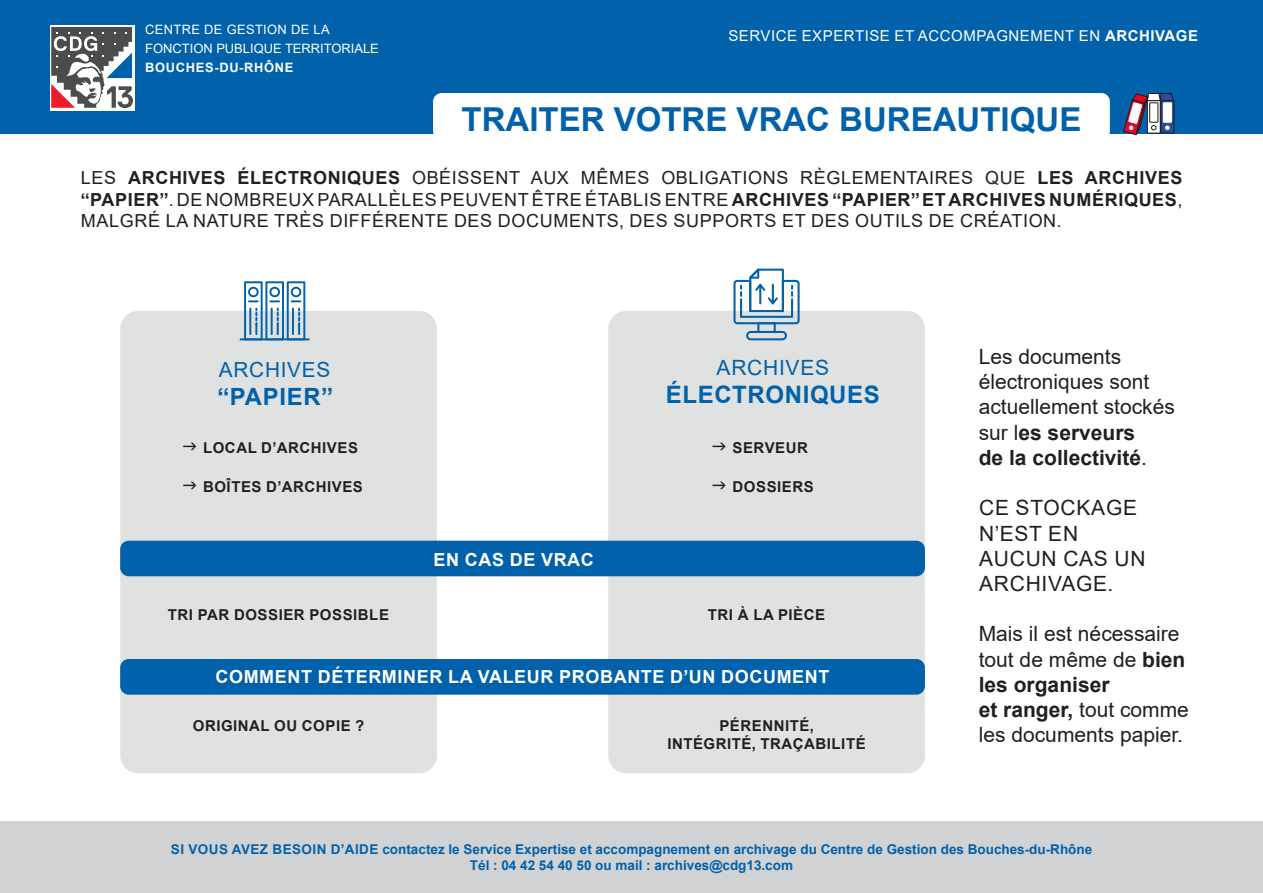
<style>
.page{position:relative;width:1263px;height:893px;background:#fff}
.page>*{position:absolute;margin:0;border:0;box-sizing:border-box;transform-origin:0 0}
.t1{font:700 33px "Arial";color:#0161aa}
.t2{font:700 24px "Arial";letter-spacing:.025em;color:#0161aa}
.t3{font:700 23.85px "Arial";letter-spacing:.035em;color:#0161aa}
.t4{font:21px/25.2px "Arial";color:#231f20}
.t5{font:21px/25.2px "Arial";letter-spacing:.035em;color:#231f20}
.t6{font:700 21px "Arial";color:#231f20}
.t7{font:21px "Arial";letter-spacing:.035em;color:#0161aa}
.t8{font:20.85px "Arial";letter-spacing:.035em;color:#0161aa}
.t9{font:18px/21.6px "Arial";letter-spacing:.035em;color:#231f20;text-align:justify}
.t10{font:700 18px "Arial";letter-spacing:.035em;color:#fff}
.t11{font:700 15px "Arial";letter-spacing:.035em;color:#231f20}
.t12{font:15px "Arial";letter-spacing:.035em;color:#fff}
.t13{font:700 13.5px "Arial";color:#0161aa}
.t14{font:12.9px "Arial";color:#fff}
.t15{font:12.9px "Arial";letter-spacing:.025em;color:#fff}
.t16{font:700 12.9px "Arial";letter-spacing:.05em;color:#fff}
.s1{font-weight:700}
.s2{font-weight:400}
</style>
<div class="page">
<div style="left:120px;top:311px;width:317px;height:462px;background:#e0e1e1;border-radius:18px"></div>
<div style="left:608px;top:311px;width:317px;height:462px;background:#e0e1e1;border-radius:18px"></div>
<div style="left:0;top:0;width:1263px;height:133px;background:#0161aa"></div>
<div style="left:433px;top:93px;width:677px;height:46px;background:#fff;border-radius:9px"></div>
<svg style="left:1123px;top:93px;width:51px;height:42px"></svg>
<svg style="left:733px;top:269px;width:67px;height:71px"></svg>
<svg style="left:244px;top:281px;width:61px;height:57px"></svg>
<hr style="left:240px;top:338px;width:70px;height:2px;background:#0161aa">
<div style="left:120px;top:541px;width:805px;height:35px;background:#0161aa;border-radius:9px"></div>
<div style="left:120px;top:659px;width:805px;height:36px;background:#0161aa;border-radius:9px"></div>
<div style="left:50px;top:25px;width:84px;height:85px;background:#fff"></div>
<svg style="left:51px;top:27px;width:82px;height:81px"></svg>
<div style="left:0;top:821px;width:1263px;height:72px;background:#d1d2d4"></div>
<p class="t15" style="left:145px;top:21px;width:186px">CENTRE DE GESTION DE LA</p>
<p class="t14" style="left:145px;top:40px;width:235px">FONCTION PUBLIQUE TERRITORIALE</p>
<p class="t16" style="left:145px;top:58px;width:150px">BOUCHES-DU-RHÔNE</p>
<p class="t12" style="left:728px;top:25px;width:471px">SERVICE EXPERTISE ET ACCOMPAGNEMENT EN <span class="s1">ARCHIVAGE</span></p>
<p class="t1" style="left:462px;top:96px;width:621px">TRAITER VOTRE VRAC BUREAUTIQUE</p>
<p class="t9" style="left:81px;top:167px;width:1103px">LES <span class="s1">ARCHIVES ÉLECTRONIQUES</span> OBÉISSENT AUX MÊMES OBLIGATIONS RÈGLEMENTAIRES QUE <span class="s1">LES ARCHIVES ‘‘PAPIER’’</span>. DE NOMBREUX PARALLÈLES PEUVENT ÊTRE ÉTABLIS ENTRE <span class="s1">ARCHIVES ‘‘PAPIER’’ ET ARCHIVES NUMÉRIQUES</span>, MALGRÉ LA NATURE TRÈS DIFFÉRENTE DES DOCUMENTS, DES SUPPORTS ET DES OUTILS DE CRÉATION.</p>
<p class="t8" style="left:219px;top:355px;width:113px">ARCHIVES</p>
<p class="t3" style="left:217px;top:380px;width:118px">‘‘PAPIER’’</p>
<p class="t11" style="left:203px;top:437px;width:156px">LOCAL D’ARCHIVES</p>
<p class="t11" style="left:203px;top:476px;width:161px">BOÎTES D’ARCHIVES</p>
<p class="t11" style="left:168px;top:604px;width:223px">TRI PAR DOSSIER POSSIBLE</p>
<p class="t10" style="left:434px;top:547px;width:162px">EN CAS DE VRAC</p>
<p class="t7" style="left:717px;top:353px;width:114px">ARCHIVES</p>
<p class="t2" style="left:666px;top:378px;width:215px">ÉLECTRONIQUES</p>
<p class="t11" style="left:732px;top:437px;width:77px">SERVEUR</p>
<p class="t11" style="left:732px;top:476px;width:83px">DOSSIERS</p>
<p class="t11" style="left:708px;top:604px;width:119px">TRI À LA PIÈCE</p>
<p class="t10" style="left:215px;top:664px;width:616px">COMMENT DÉTERMINER LA VALEUR PROBANTE D’UN DOCUMENT</p>
<p class="t11" style="left:193px;top:715px;width:173px">ORIGINAL OU COPIE ?</p>
<p class="t11" style="left:719px;top:715px;width:96px">PÉRENNITÉ,</p>
<p class="t11" style="left:667px;top:733px;width:200px">INTÉGRITÉ, TRAÇABILITÉ</p>
<p class="t4" style="left:979px;top:344px;width:198px">Les documents électroniques sont actuellement stockés sur l<span class="s1">es serveurs</span></p>
<p class="t6" style="left:979px;top:443px;width:170px">de la collectivité<span class="s2">.</span></p>
<p class="t5" style="left:979px;top:495px;width:168px">CE STOCKAGE<br>N’EST EN<br>AUCUN CAS UN<br>ARCHIVAGE.</p>
<p class="t4" style="left:979px;top:621px;width:208px">Mais il est nécessaire tout de même de <span class="s1">bien les organiser</span></p>
<p class="t4" style="left:979px;top:697px;width:212px"><span class="s1">et ranger,</span> tout comme les documents papier.</p>
<p class="t13" style="left:171px;top:840px;width:923px">SI VOUS AVEZ BESOIN D’AIDE contactez le Service Expertise et accompagnement en archivage du Centre de Gestion des Bouches-du-Rhône</p>
<p class="t13" style="left:470px;top:856px;width:325px">Tél : 04 42 54 40 50 ou mail : archives@cdg13.com</p>
</div>
